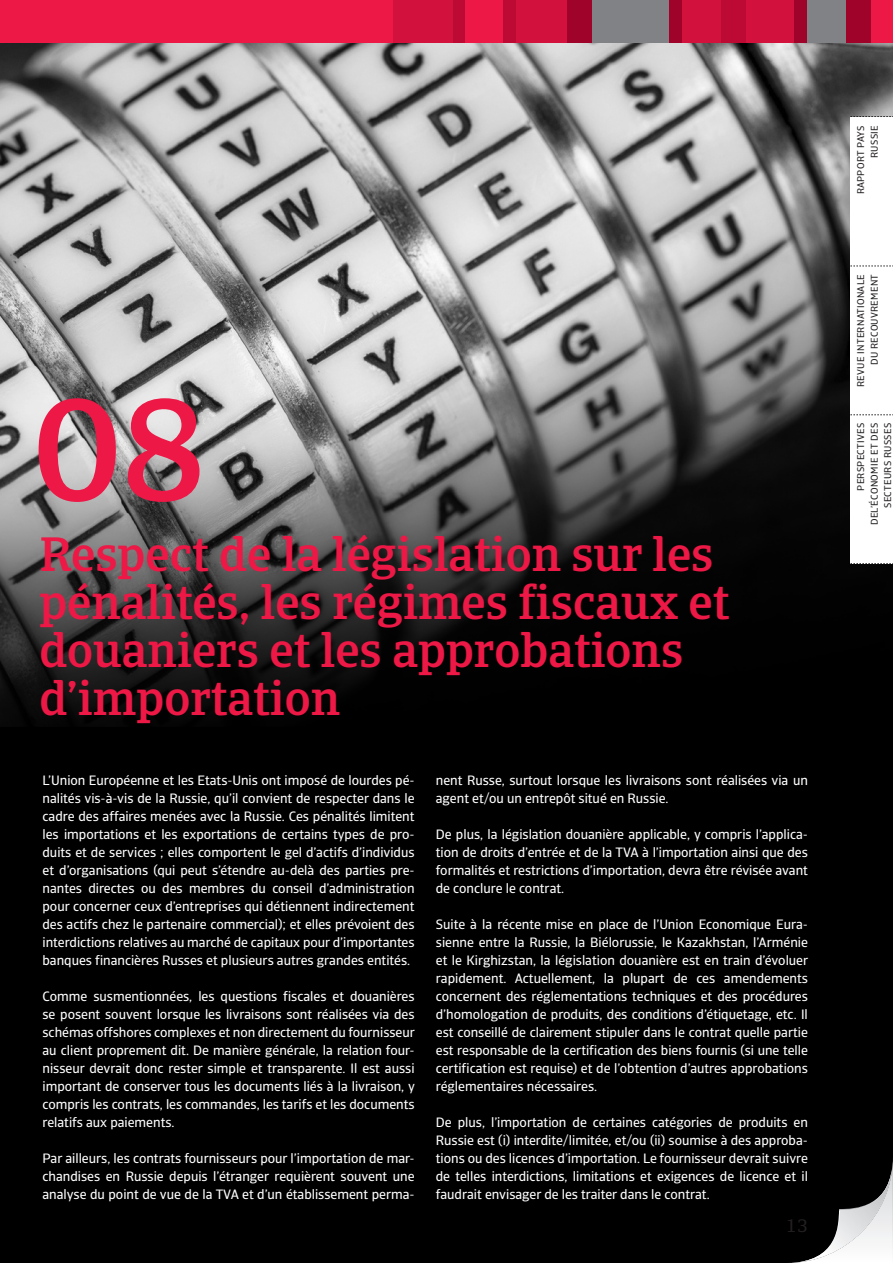
<style>
.page{position:relative;width:893px;height:1263px;background:#fff}
.page>*{position:absolute;margin:0;border:0;box-sizing:border-box;transform-origin:0 0}
.t1{font:500 144px "Catalana";color:#ed1845}
.t2{font:500 48px/48px "Catalana";color:#ed1845}
.t3{font:18px "Catalana";color:#231f20}
.t4{font:13.5px/18px "Catalana Sans";color:#fff;text-align:justify}
.t5{font:9.75px/13.5px "Catalana Sans";letter-spacing:.03em;color:#231f20;text-align:right}
</style>
<div class="page">
<img style="left:0;top:43px;width:893px;height:1220px">
<div style="left:0;top:0;width:893px;height:43px;background:#ed1845"></div>
<div style="left:452px;top:0;width:13px;height:43px;background:#bc0a35"></div>
<div style="left:393px;top:0;width:59px;height:43px;background:#d2113d"></div>
<div style="left:516px;top:0;width:51px;height:43px;background:#d2113d"></div>
<div style="left:746px;top:0;width:49px;height:43px;background:#d2113d"></div>
<div style="left:567px;top:0;width:26px;height:43px;background:#a0032a"></div>
<div style="left:720px;top:0;width:26px;height:43px;background:#bc0a35"></div>
<div style="left:846px;top:0;width:25px;height:43px;background:#a0032a"></div>
<div style="left:503px;top:0;width:13px;height:43px;background:#bc0a35"></div>
<div style="left:593px;top:0;width:76px;height:43px;background:#808285"></div>
<div style="left:669px;top:0;width:13px;height:43px;background:#a0032a"></div>
<div style="left:682px;top:0;width:38px;height:43px;background:#d2113d"></div>
<div style="left:807px;top:0;width:39px;height:43px;background:#808285"></div>
<div style="left:795px;top:0;width:12px;height:43px;background:#a0032a"></div>
<svg style="left:787px;top:1157px;width:106px;height:106px"></svg>
<div style="left:850px;top:415px;width:43px;height:148px;background:#fff"></div>
<div style="left:850px;top:117px;width:43px;height:149px;background:#fff"></div>
<div style="left:850px;top:266px;width:43px;height:149px;background:#fff"></div>
<svg style="left:850px;top:116px;width:43px;height:1px"></svg>
<svg style="left:850px;top:266px;width:43px;height:1px"></svg>
<svg style="left:850px;top:414px;width:43px;height:1px"></svg>
<svg style="left:850px;top:563px;width:43px;height:1px"></svg>
<h1 class="t1" style="left:34px;top:364px;width:174px">08</h1>
<h2 class="t2" style="left:39px;top:531px;width:691px">Respect de la législation sur les pénalités, les régimes fiscaux et douaniers et les approbations d’importation</h2>
<p class="t4" style="left:43px;top:771px;width:374px">L’Union Européenne et les Etats-Unis ont imposé de lourdes pé&shy;nalités vis-à-vis de la Russie, qu’il convient de respecter dans le cadre des affaires menées avec la Russie. Ces pénalités limitent les importations et les exportations de certains types de pro&shy;duits et de services ; elles comportent le gel d’actifs d’individus et d’organisations (qui peut s’étendre au-delà des parties pre&shy;nantes directes ou des membres du conseil d’administration pour concerner ceux d’entreprises qui détiennent indirectement des actifs chez le partenaire commercial); et elles prévoient des interdictions relatives au marché de capitaux pour d’importantes banques financières Russes et plusieurs autres grandes entités.</p>
<p class="t4" style="left:43px;top:987px;width:374px">Comme susmentionnées, les questions fiscales et douanières se posent souvent lorsque les livraisons sont réalisées via des schémas offshores complexes et non directement du fournisseur au client proprement dit. De manière générale, la relation four&shy;nisseur devrait donc rester simple et transparente. Il est aussi important de conserver tous les documents liés à la livraison, y compris les contrats, les commandes, les tarifs et les documents relatifs aux paiements.</p>
<p class="t4" style="left:43px;top:1149px;width:374px">Par ailleurs, les contrats fournisseurs pour l’importation de mar&shy;chandises en Russie depuis l’étranger requièrent souvent une analyse du point de vue de la TVA et d’un établissement perma-</p>
<p class="t4" style="left:436px;top:771px;width:374px">nent Russe, surtout lorsque les livraisons sont réalisées via un agent et/ou un entrepôt situé en Russie.</p>
<p class="t4" style="left:436px;top:825px;width:374px">De plus, la législation douanière applicable, y compris l’applica&shy;tion de droits d’entrée et de la TVA à l’importation ainsi que des formalités et restrictions d’importation, devra être révisée avant de conclure le contrat.</p>
<p class="t4" style="left:436px;top:915px;width:374px">Suite à la récente mise en place de l’Union Economique Eura&shy;sienne entre la Russie, la Biélorussie, le Kazakhstan, l’Arménie et le Kirghizstan, la législation douanière est en train d’évoluer rapidement. Actuellement, la plupart de ces amendements concernent des réglementations techniques et des procédures d’homologation de produits, des conditions d’étiquetage, etc. Il est conseillé de clairement stipuler dans le contrat quelle partie est responsable de la certification des biens fournis (si une telle certification est requise) et de l’obtention d’autres approbations réglementaires nécessaires.</p>
<p class="t4" style="left:436px;top:1113px;width:374px">De plus, l’importation de certaines catégories de produits en Russie est (i) interdite/limitée, et/ou (ii) soumise à des approba&shy;tions ou des licences d’importation. Le fournisseur devrait suivre de telles interdictions, limitations et exigences de licence et il faudrait envisager de les traiter dans le contrat.</p>
<h3 class="t3" style="left:786px;top:1215px;width:24px">13</h3>
<p class="t5" style="left:854px;top:194px;width:70px;rotate:-90deg">RAPPORT PAYS<br>RUSSIE</p>
<p class="t5" style="left:854px;top:387px;width:114px;rotate:-90deg">REVUE INTERNATIONALE<br>DU RECOUVREMENT</p>
<p class="t5" style="left:854px;top:525px;width:104px;rotate:-90deg">PERSPECTIVES<br>DEL’ÉCONOMIE ET DES<br>SECTEURS RUSSES</p>
</div>
